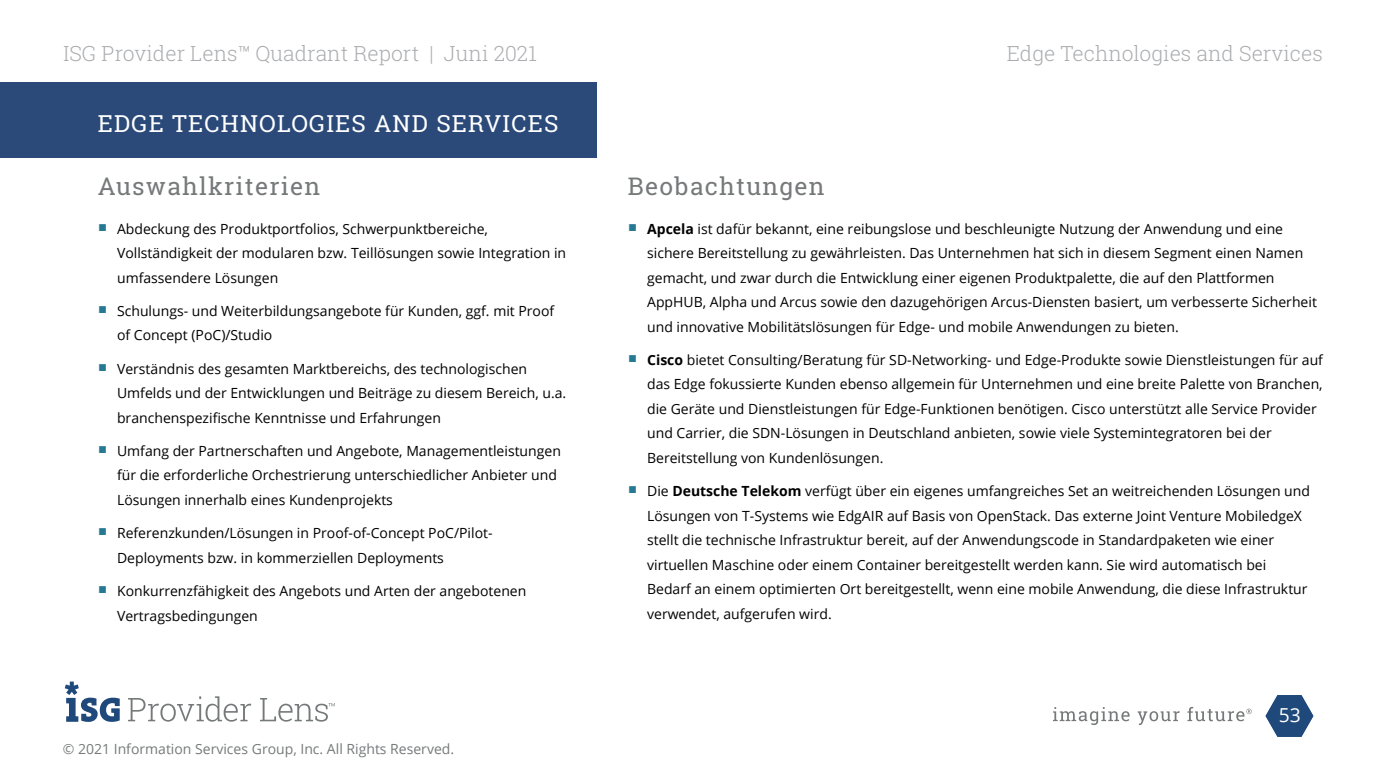
<style>
.page{position:relative;width:1386px;height:780px;background:#fff}
.page>*{position:absolute;margin:0;border:0;box-sizing:border-box;transform-origin:0 0}
.Section_Title_Midtex{font:24.5px "Roboto Slab";letter-spacing:.05em;color:#76797a}
.Section_Title_Midtex-2{font:23.62px "Roboto Slab";letter-spacing:.05em;color:#fff}
.t1{font:300 21px "Roboto Slab";color:#abadb0}
.t2{font:19.25px "Open Sans";color:#fff}
.t3{font:14px/24.5px "Open Sans";color:#000}
.Report_Cover_Title{font:14px "Open Sans";color:#76797a}
.s1{font-weight:700}
</style>
<div class="page">
<svg style="left:128px;top:696px;width:123px;height:25px"></svg>
<svg style="left:260px;top:698px;width:75px;height:23px"></svg>
<svg style="left:65px;top:681px;width:55px;height:41px"></svg>
<div style="left:0;top:82px;width:596px;height:76px;background:#2b4a79"></div>
<svg style="left:1266px;top:695px;width:47px;height:42px"></svg>
<svg style="left:1053px;top:707px;width:77px;height:18px"></svg>
<svg style="left:1138px;top:711px;width:42px;height:14px"></svg>
<svg style="left:1187px;top:707px;width:65px;height:14px"></svg>
<p class="t1" style="left:63px;top:39px;width:475px">ISG Provider Lens™ Quadrant Report | Juni 2021</p>
<p class="Section_Title_Midtex-2" style="left:98px;top:107px;width:462px">EDGE TECHNOLOGIES AND SERVICES</p>
<p class="Section_Title_Midtex" style="left:98px;top:169px;width:224px">Auswahlkriterien</p>
<p class="t3" style="left:117px;top:216px;width:451px">Abdeckung des Produktportfolios, Schwerpunktbereiche,<br>Vollständigkeit der modularen bzw. Teillösungen sowie Integration in umfassendere Lösungen</p>
<p class="t3" style="left:117px;top:298px;width:439px">Schulungs- und Weiterbildungsangebote für Kunden, ggf. mit Proof of Concept (PoC)/Studio</p>
<p class="t3" style="left:117px;top:356px;width:451px">Verständnis des gesamten Marktbereichs, des technologischen<br>Umfelds und der Entwicklungen und Beiträge zu diesem Bereich, u.a. branchenspezifische Kenntnisse und Erfahrungen</p>
<p class="t3" style="left:117px;top:438px;width:445px">Umfang der Partnerschaften und Angebote, Managementleistungen für die erforderliche Orchestrierung unterschiedlicher Anbieter und<br>Lösungen innerhalb eines Kundenprojekts</p>
<p class="t3" style="left:117px;top:520px;width:377px">Referenzkunden/Lösungen in Proof-of-Concept PoC/Pilot-<br>Deployments bzw. in kommerziellen Deployments</p>
<p class="t3" style="left:117px;top:578px;width:411px">Konkurrenzfähigkeit des Angebots und Arten der angebotenen<br>Vertragsbedingungen</p>
<p class="Report_Cover_Title" style="left:63px;top:739px;width:393px">© 2021 Information Services Group, Inc. All Rights Reserved.</p>
<p class="Section_Title_Midtex" style="left:628px;top:169px;width:198px">Beobachtungen</p>
<p class="t1" style="left:1007px;top:39px;width:318px">Edge Technologies and Services</p>
<p class="t3" style="left:647px;top:216px;width:671px"><span class="s1">Apcela</span> ist dafür bekannt, eine reibungslose und beschleunigte Nutzung der Anwendung und eine sichere Bereitstellung zu gewährleisten. Das Unternehmen hat sich in diesem Segment einen Namen gemacht, und zwar durch die Entwicklung einer eigenen Produktpalette, die auf den Plattformen AppHUB, Alpha und Arcus sowie den dazugehörigen Arcus-Diensten basiert, um verbesserte Sicherheit und innovative Mobilitätslösungen für Edge- und mobile Anwendungen zu bieten.</p>
<p class="t3" style="left:647px;top:347px;width:677px"><span class="s1">Cisco</span> bietet Consulting/Beratung für SD-Networking- und Edge-Produkte sowie Dienstleistungen für auf das Edge fokussierte Kunden ebenso allgemein für Unternehmen und eine breite Palette von Branchen, die Geräte und Dienstleistungen für Edge-Funktionen benötigen. Cisco unterstützt alle Service Provider und Carrier, die SDN-Lösungen in Deutschland anbieten, sowie viele Systemintegratoren bei der Bereitstellung von Kundenlösungen.</p>
<p class="t3" style="left:647px;top:478px;width:664px">Die <span class="s1">Deutsche Telekom</span> verfügt über ein eigenes umfangreiches Set an weitreichenden Lösungen und Lösungen von T-Systems wie EdgAIR auf Basis von OpenStack. Das externe Joint Venture MobiledgeX stellt die technische Infrastruktur bereit, auf der Anwendungscode in Standardpaketen wie einer virtuellen Maschine oder einem Container bereitgestellt werden kann. Sie wird automatisch bei Bedarf an einem optimierten Ort bereitgestellt, wenn eine mobile Anwendung, die diese Infrastruktur verwendet, aufgerufen wird.</p>
<p class="t2" style="left:1279px;top:701px;width:24px">53</p>
</div>
